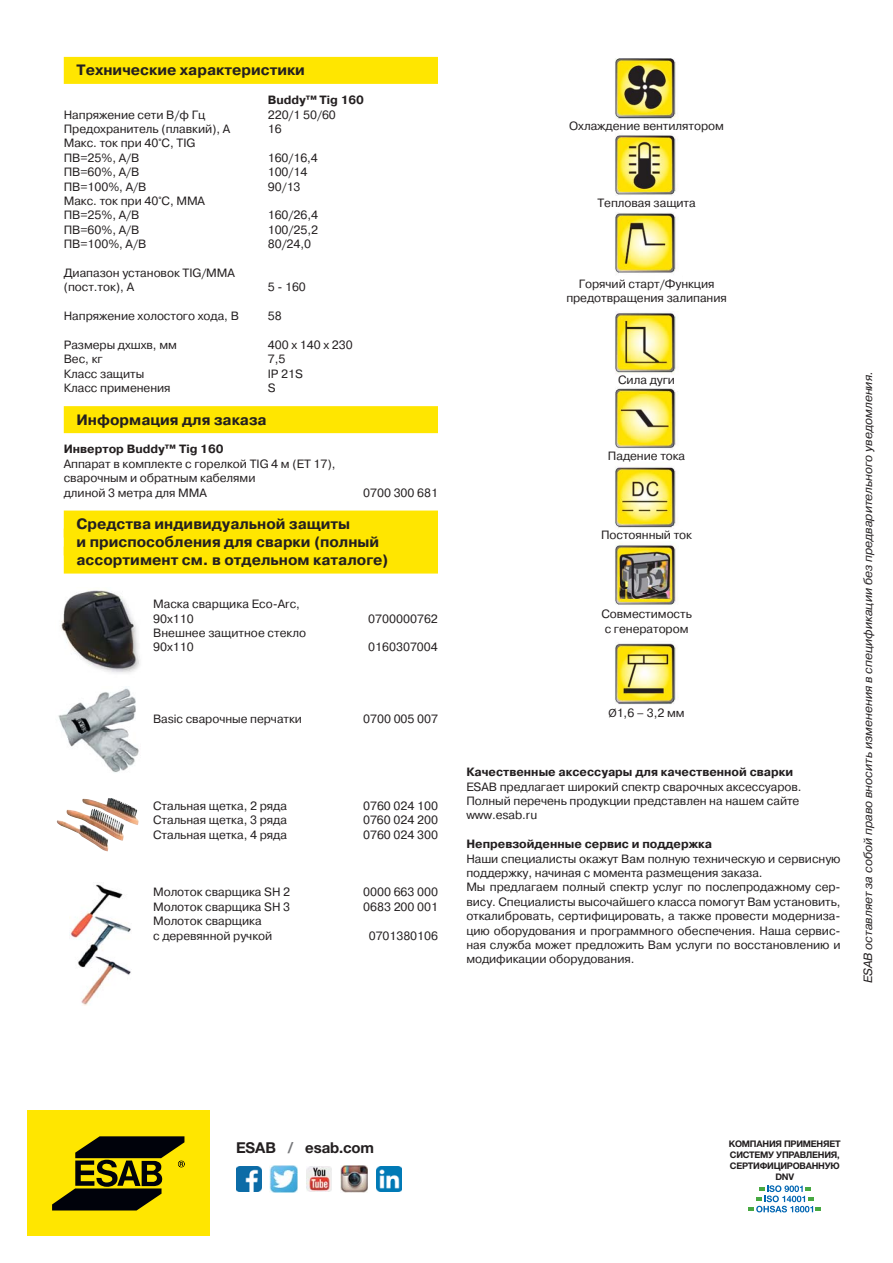
<style>
.page{position:relative;width:893px;height:1263px;background:#fff}
.page>*{position:absolute;margin:0;border:0;box-sizing:border-box;transform-origin:0 0}
.t1{font:700 15px/18px "Pragmatica C";color:#231f20}
.t2{font:700 15px "Helvetica Neue LT Std";letter-spacing:-.01em;color:#231f20}
.t3{font:12px/14.4px "Pragmatica C";letter-spacing:-.005em;color:#231f20}
.t4{font:700 12px "Pragmatica C";color:#231f20}
.t5{font:italic 12px "Pragmatica C";color:#231f20}
.t6{font:700 9.15px/10.9px "Helvetica Neue LTW1 G";letter-spacing:-.025em;color:#231f20;text-align:center}
.s1{font-family:"Myriad Pro"}
.s2{color:#77787b}
</style>
<div class="page">
<div style="left:64px;top:57px;width:374px;height:27px;background:#ffe600"></div>
<div style="left:64px;top:406px;width:374px;height:27px;background:#ffe600"></div>
<div style="left:64px;top:510px;width:374px;height:27px;background:#ffe600"></div>
<div style="left:64px;top:528px;width:374px;height:27px;background:#ffe600"></div>
<div style="left:64px;top:546px;width:374px;height:27px;background:#ffe600"></div>
<img style="left:615px;top:58px;width:64px;height:650px">
<img style="left:82px;top:798px;width:57px;height:27px">
<img style="left:69px;top:884px;width:62px;height:121px">
<img style="left:58px;top:688px;width:81px;height:85px">
<img style="left:61px;top:590px;width:79px;height:83px">
<svg style="left:748px;top:1185px;width:73px;height:27px"></svg>
<div style="left:27px;top:1111px;width:183px;height:125px;background:#ffe600"></div>
<svg style="left:52px;top:1136px;width:133px;height:74px"></svg>
<img style="left:340px;top:1165px;width:28px;height:28px">
<img style="left:376px;top:1166px;width:26px;height:25px">
<img style="left:306px;top:1166px;width:26px;height:25px">
<img style="left:270px;top:1165px;width:28px;height:28px">
<img style="left:236px;top:1166px;width:25px;height:25px">
<p class="t1" style="left:77px;top:63px;width:230px">Технические характеристики</p>
<p class="t4" style="left:268px;top:96px;width:98px">Buddy™ Tig 160</p>
<p class="t3" style="left:64px;top:109px;width:143px">Напряжение сети В/ф Гц</p>
<p class="t3" style="left:268px;top:109px;width:70px">220/1 50/60</p>
<p class="t3" style="left:64px;top:123px;width:168px">Предохранитель (плавкий), А</p>
<p class="t3" style="left:268px;top:123px;width:15px">16</p>
<p class="t3" style="left:64px;top:137px;width:133px">Макс. ток при 40°C, TIG<br>ПВ=25%, А/В</p>
<p class="t3" style="left:268px;top:152px;width:52px">160/16,4</p>
<p class="t3" style="left:64px;top:166px;width:77px">ПВ=60%, А/В</p>
<p class="t3" style="left:268px;top:166px;width:41px">100/14</p>
<p class="t3" style="left:64px;top:181px;width:84px">ПВ=100%, А/В</p>
<p class="t3" style="left:268px;top:181px;width:34px">90/13</p>
<p class="t3" style="left:64px;top:195px;width:143px">Макс. ток при 40°C, MMA<br>ПВ=25%, А/В</p>
<p class="t3" style="left:268px;top:209px;width:52px">160/26,4</p>
<p class="t3" style="left:64px;top:224px;width:77px">ПВ=60%, А/В</p>
<p class="t3" style="left:268px;top:224px;width:52px">100/25,2</p>
<p class="t3" style="left:64px;top:238px;width:84px">ПВ=100%, А/В</p>
<p class="t3" style="left:268px;top:238px;width:45px">80/24,0</p>
<p class="t3" style="left:64px;top:267px;width:173px">Диапазон установок TIG/MMA (пост.ток), А</p>
<p class="t3" style="left:268px;top:281px;width:40px">5 - 160</p>
<p class="t3" style="left:64px;top:310px;width:177px">Напряжение холостого хода, В</p>
<p class="t3" style="left:268px;top:310px;width:15px">58</p>
<p class="t3" style="left:64px;top:339px;width:115px">Размеры дxшxв, мм</p>
<p class="t3" style="left:268px;top:339px;width:86px">400 x 140 x 230</p>
<p class="t3" style="left:64px;top:353px;width:40px">Вес, кг</p>
<p class="t3" style="left:268px;top:353px;width:19px">7,5</p>
<p class="t3" style="left:64px;top:368px;width:82px">Класс защиты</p>
<p class="t3" style="left:268px;top:368px;width:37px">IP 21S</p>
<p class="t3" style="left:64px;top:382px;width:108px">Класс применения</p>
<p class="t3" style="left:268px;top:382px;width:9px">S</p>
<p class="t1" style="left:77px;top:412px;width:192px">Информация для заказа</p>
<p class="t4" style="left:64px;top:445px;width:162px">Инвертор Buddy™ Tig 160</p>
<p class="t3" style="left:64px;top:458px;width:273px">Аппарат в комплекте с горелкой TIG 4 м (ET 17), сварочным и обратным кабелями<br>длиной 3 метра для MMA</p>
<p class="t3" style="left:363px;top:487px;width:76px">0700 300 681</p>
<p class="t1" style="left:77px;top:516px;width:314px">Средства индивидуальной защиты<br>и приспособления для сварки (полный ассортимент см. в отдельном каталоге)</p>
<p class="t3" style="left:153px;top:598px;width:148px">Маска сварщика Eco-Arc,<br>90х110</p>
<p class="t3" style="left:368px;top:613px;width:71px">0700000762</p>
<p class="t3" style="left:153px;top:627px;width:155px">Внешнее защитное стекло<br>90х110</p>
<p class="t3" style="left:368px;top:641px;width:71px">0160307004</p>
<p class="t3" style="left:153px;top:713px;width:150px">Basic сварочные перчатки</p>
<p class="t3" style="left:363px;top:713px;width:76px">0700 005 007</p>
<p class="t3" style="left:153px;top:800px;width:135px">Стальная щетка, 2 ряда</p>
<p class="t3" style="left:363px;top:800px;width:76px">0760 024 100</p>
<p class="t3" style="left:153px;top:814px;width:135px">Стальная щетка, 3 ряда</p>
<p class="t3" style="left:363px;top:814px;width:76px">0760 024 200</p>
<p class="t3" style="left:153px;top:829px;width:135px">Стальная щетка, 4 ряда</p>
<p class="t3" style="left:363px;top:829px;width:76px">0760 024 300</p>
<p class="t3" style="left:153px;top:886px;width:139px">Молоток сварщика SH 2</p>
<p class="t3" style="left:363px;top:886px;width:76px">0000 663 000</p>
<p class="t3" style="left:153px;top:901px;width:139px">Молоток сварщика SH 3</p>
<p class="t3" style="left:363px;top:901px;width:76px">0683 200 001</p>
<p class="t3" style="left:153px;top:915px;width:121px">Молоток сварщика<br>с деревянной ручкой</p>
<p class="t3" style="left:369px;top:929px;width:71px">0701380106</p>
<p class="t3" style="left:569px;top:120px;width:156px">Охлаждение вентилятором</p>
<p class="t3" style="left:597px;top:197px;width:100px">Тепловая защита</p>
<p class="t3" style="left:566px;top:278px;width:162px;text-align:center">Горячий старт/Функция предотвращения залипания</p>
<p class="t3" style="left:618px;top:374px;width:58px">Сила дуги</p>
<p class="t3" style="left:608px;top:450px;width:79px">Падение тока</p>
<p class="t3" style="left:601px;top:529px;width:93px">Постоянный ток</p>
<p class="t3" style="left:601px;top:608px;width:92px">Совместимость с генератором</p>
<p class="t3" style="left:609px;top:707px;width:78px"><span class="s1">Ø</span>1,6 – 3,2 мм</p>
<p class="t4" style="left:466px;top:768px;width:328px">Качественные аксессуары для качественной сварки</p>
<p class="t3" style="left:466px;top:780px;width:337px">ESAB предлагает широкий спектр сварочных аксессуаров.<br>Полный перечень продукции представлен на нашем сайте www.esab.ru</p>
<p class="t4" style="left:466px;top:840px;width:247px">Непревзойденные сервис и поддержка</p>
<p class="t3" style="left:466px;top:852px;width:376px">Наши специалисты окажут Вам полную техническую и сервисную поддержку, начиная с момента размещения заказа.<br>Мы предлагаем полный спектр услуг по послепродажному сер&shy;вису. Специалисты высочайшего класса помогут Вам установить, откалибровать, сертифицировать, а также провести модерниза&shy;цию оборудования и программного обеспечения. Наша сервис&shy;ная служба может предложить Вам услуги по восстановлению и модификации оборудования.</p>
<p class="t5" style="left:863px;top:983px;width:614px;rotate:-90deg">ESAB оставляет за собой право вносить изменения в спецификации без предварительного уведомления.</p>
<p class="t2" style="left:236px;top:1142px;width:140px">ESAB <span class="s2">/</span> esab.com</p>
<p class="t6" style="left:729px;top:1138px;width:113px">КОМПАНИЯ ПРИМЕНЯЕТ<br>СИСТЕМУ УПРАВЛЕНИЯ,<br>СЕРТИФИЦИРОВАННУЮ<br>DNV</p>
</div>
